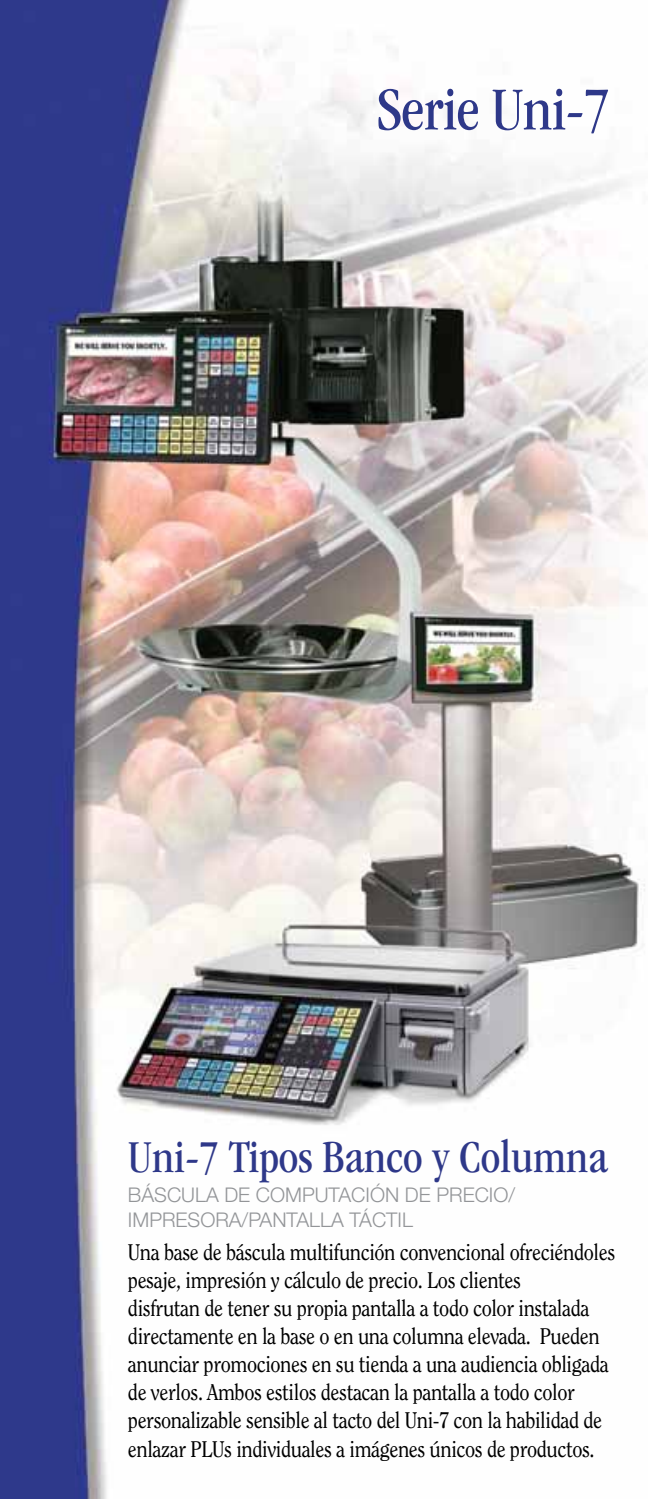
<style>
.page{position:relative;width:648px;height:1499px;background:#fff}
.page>*{position:absolute;margin:0;border:0;box-sizing:border-box;transform-origin:0 0}
.t1{font:condensed 63px "ITC Garamond Std";letter-spacing:-.01em;color:#2e3889}
.t2{font:condensed 47.25px "ITC Garamond Std";color:#2e3889}
.t3{font:22.5px/28.1px "Clearface Std";letter-spacing:-.02em;color:#000;scale:.9 1}
.t4{font:300 20.25px/24.8px "Helvetica Neue LT Std";color:#939598}
</style>
<div class="page">
<img style="left:0;top:0;width:648px;height:1498px">
<h1 class="t1" style="left:376px;top:74px;width:235px">Serie Uni-7</h1>
<h2 class="t2" style="left:128px;top:1131px;width:481px">Uni-7 Tipos Banco y Columna</h2>
<p class="t4" style="left:128px;top:1181px;width:389px">BÁSCULA DE COMPUTACIÓN DE PRECIO/<br>IMPRESORA/PANTALLA TÁCTIL</p>
<p class="t3" style="left:128px;top:1237px;width:543px">Una base de báscula multifunción convencional ofreciéndoles pesaje, impresión y cálculo de precio. Los clientes<br>disfrutan de tener su propia pantalla a todo color instalada directamente en la base o en una columna elevada. Pueden anunciar promociones en su tienda a una audiencia obligada de verlos. Ambos estilos destacan la pantalla a todo color personalizable sensible al tacto del Uni-7 con la habilidad de enlazar PLUs individuales a imágenes únicos de productos.</p>
</div>
